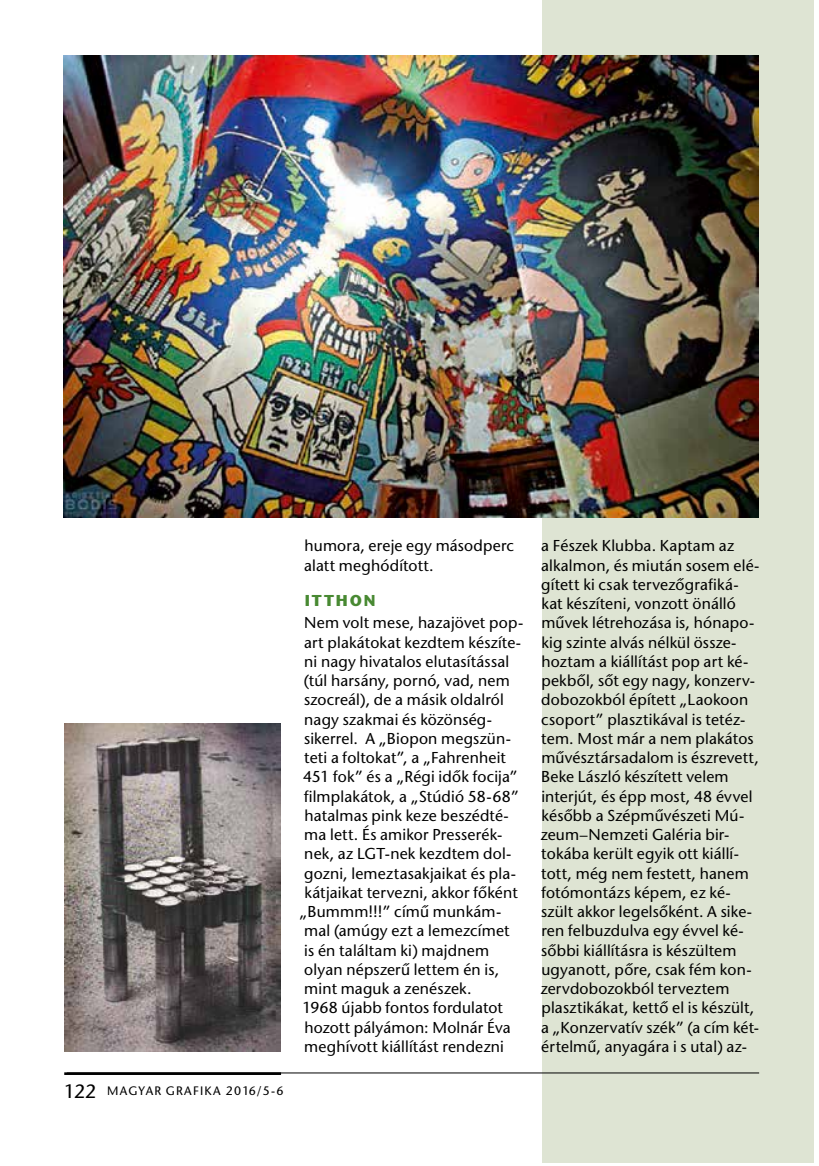
<style>
.page{position:relative;width:819px;height:1166px;background:#fff}
.page>*{position:absolute;margin:0;border:0;box-sizing:border-box;transform-origin:0 0}
.t1{font:15.75px/19.2px "Stone Sans H";letter-spacing:.015em;color:#000}
.t2{font:15.75px "Stone Sans Bold H";letter-spacing:.12em;color:#488932}
.t3{font:12.25px "Stone Sans H";letter-spacing:.1em;color:#000}
.s1{font-size:19.25px}
</style>
<div class="page">
<hr style="left:64px;top:1072px;width:217px;height:3px;background:#000">
<div style="left:542px;top:0;width:271px;height:1162px;background:#dee4d3"></div>
<hr style="left:67px;top:1072px;width:692px;height:1px;background:#000">
<img style="left:63px;top:56px;width:695px;height:461px">
<img style="left:64px;top:723px;width:216px;height:328px">
<p class="t3" style="left:64px;top:1084px;width:221px"><span class="s1">122</span> magyar grafika 2016/5-6</p>
<p class="t1" style="left:304px;top:536px;width:212px">humora, ereje egy másodperc alatt meghódított.</p>
<p class="t2" style="left:305px;top:590px;width:72px">ITTHON</p>
<p class="t1" style="left:304px;top:613px;width:220px">Nem volt mese, hazajövet pop-</p>
<p class="t1" style="left:304px;top:632px;width:218px">art plakátokat kezdtem készíte-</p>
<p class="t1" style="left:304px;top:652px;width:206px">ni nagy hivatalos elutasítással</p>
<p class="t1" style="left:304px;top:671px;width:208px">(túl harsány, pornó, vad, nem</p>
<p class="t1" style="left:304px;top:690px;width:201px">szocreál), de a másik oldalról</p>
<p class="t1" style="left:304px;top:709px;width:189px">nagy szakmai és közönség-</p>
<p class="t1" style="left:304px;top:729px;width:208px">sikerrel. a „Biopon megszün-</p>
<p class="t1" style="left:304px;top:748px;width:203px">teti a foltokat”, a „fahrenheit</p>
<p class="t1" style="left:303px;top:767px;width:216px">451 fok” és a „régi idôk focija”</p>
<p class="t1" style="left:304px;top:786px;width:216px">filmplakátok, a „Stúdió 58-68”</p>
<p class="t1" style="left:304px;top:806px;width:206px">hatalmas pink keze beszédté-</p>
<p class="t1" style="left:304px;top:825px;width:199px">ma lett. És amikor Presserék-</p>
<p class="t1" style="left:304px;top:844px;width:209px">nek, az LgT-nek kezdtem dol-</p>
<p class="t1" style="left:304px;top:863px;width:213px">gozni, lemeztasakjaikat és pla-</p>
<p class="t1" style="left:304px;top:883px;width:215px">kátjaikat tervezni, akkor fôként</p>
<p class="t1" style="left:299px;top:902px;width:203px">„Bummm!!!” címû munkám-</p>
<p class="t1" style="left:304px;top:921px;width:207px">mal (amúgy ezt a lemezcímet</p>
<p class="t1" style="left:304px;top:940px;width:186px">is én találtam ki) majdnem</p>
<p class="t1" style="left:304px;top:960px;width:196px">olyan népszerû lettem én is,</p>
<p class="t1" style="left:304px;top:979px;width:169px">mint maguk a zenészek.</p>
<p class="t1" style="left:302px;top:998px;width:202px">1968 újabb fontos fordulatot</p>
<p class="t1" style="left:304px;top:1017px;width:208px">hozott pályámon: molnár Éva</p>
<p class="t1" style="left:304px;top:1037px;width:201px">meghívott kiállítást rendezni</p>
<p class="t1" style="left:540px;top:536px;width:220px">a fészek klubba. kaptam az alkalmon, és miután sosem elé&shy;gített ki csak tervezôgrafiká&shy;kat készíteni, vonzott önálló mûvek létrehozása is, hónapo&shy;kig szinte alvás nélkül össze&shy;hoztam a kiállítást pop art ké&shy;pekbôl, sôt egy nagy, konzerv&shy;dobozokból épített „Laokoon csoport” plasztikával is tetéz&shy;tem. most már a nem plakátos mûvésztársadalom is észrevett,<br>Beke László készített velem interjút, és épp most, 48 évvel késôbb a Szépmûvészeti mú&shy;zeum–Nemzeti galéria bir&shy;tokába került egyik ott kiállí&shy;tott, még nem festett, hanem fotómontázs képem, ez ké&shy;szült akkor legelsôként. a sike&shy;ren felbuzdulva egy évvel ké&shy;sôbbi kiállításra is készültem ugyanott, pôre, csak fém kon&shy;zervdobozokból terveztem plasztikákat, kettô el is készült, a „konzervatív szék” (a cím két&shy;értelmû, anyagára i s utal) az-</p>
</div>
